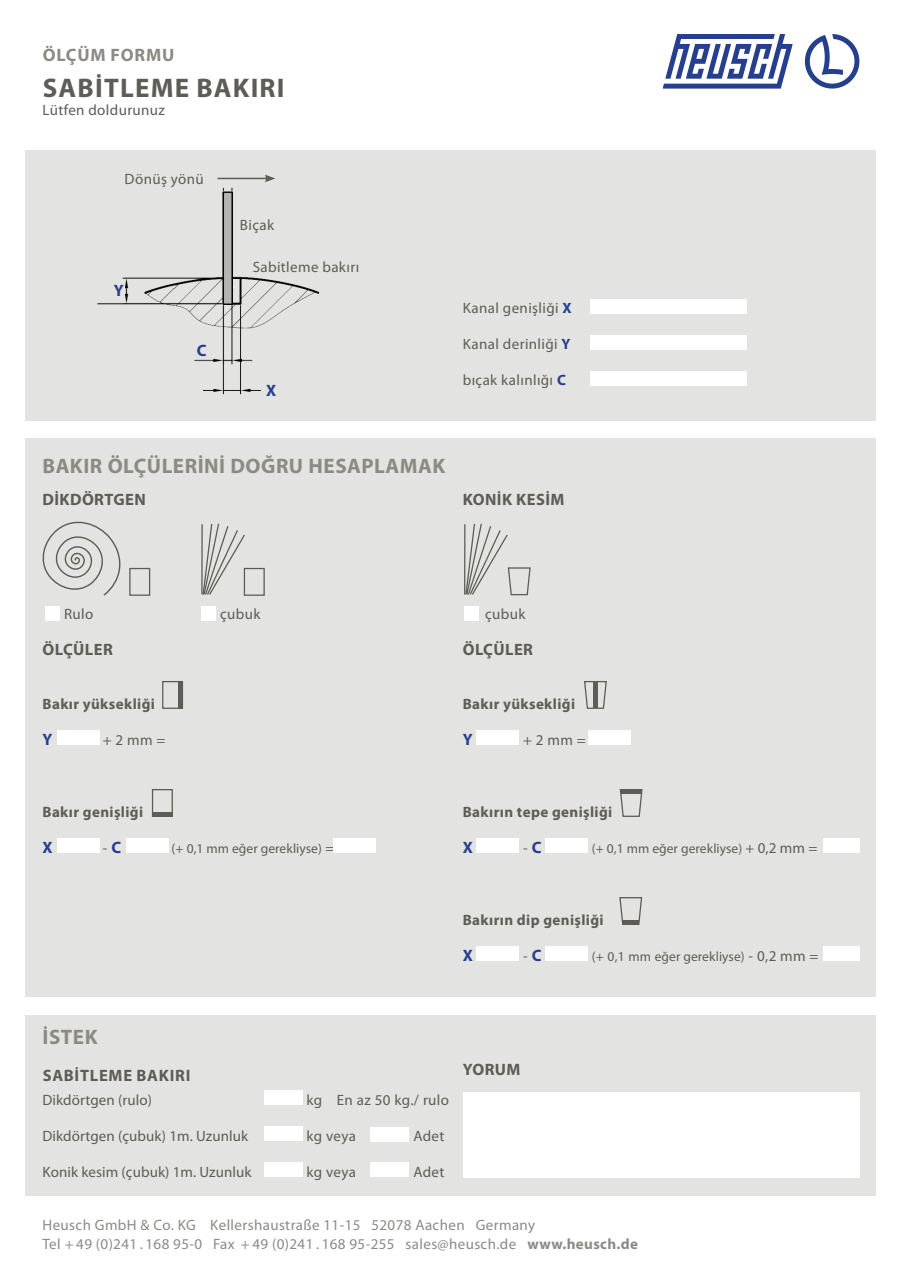
<style>
.page{position:relative;width:902px;height:1272px;background:#fff}
.page>*{position:absolute;margin:0;border:0;box-sizing:border-box;transform-origin:0 0}
.t1{font:700 27px "Myriad Pro";letter-spacing:.045em;color:#5d5c57}
.t2{font:700 21px "Myriad Pro";letter-spacing:.025em;color:#8b8a84}
.t3{font:700 18px "Myriad Pro";letter-spacing:.045em;color:#8b8a84}
.t4{font:700 16.5px "Myriad Pro";letter-spacing:.025em;color:#5d5c57}
.t5{font:700 16.5px "Myriad Pro";letter-spacing:.045em;color:#5d5c57}
.t6{font:700 16.5px "Myriad Pro";color:#253f8e}
.t7{font:15px "Myriad Pro";letter-spacing:.025em;color:#5d5c57}
.t8{font:15px/19.5px "Myriad Pro";letter-spacing:.025em;color:#8b8a84}
.t9{font:700 15px "Myriad Pro";letter-spacing:.025em;color:#5d5c57}
.t10{font:15px "Myriad Pro";letter-spacing:.005em;color:#5d5c57}
.t11{font:13.5px "Myriad Pro";letter-spacing:.005em;color:#5d5c57}
.s1{font-weight:700;color:#253f8e}
.s2{font-weight:700;font-size:16.5px;color:#253f8e}
.s3{font-size:15px}
.s4{font-weight:700}
</style>
<div class="page">
<div style="left:26px;top:1015px;width:850px;height:180px;background:#e3e3e2"></div>
<div style="left:26px;top:439px;width:849px;height:558px;background:#e3e3e2"></div>
<div style="left:26px;top:151px;width:849px;height:270px;background:#e3e3e2"></div>
<svg style="left:662px;top:34px;width:130px;height:55px"></svg>
<svg style="left:804px;top:34px;width:55px;height:55px"></svg>
<div style="left:590px;top:299px;width:156px;height:15px;background:#fff"></div>
<div style="left:590px;top:335px;width:156px;height:15px;background:#fff"></div>
<div style="left:590px;top:371px;width:156px;height:15px;background:#fff"></div>
<div style="left:463px;top:1091px;width:396px;height:86px;background:#fff"></div>
<div style="left:264px;top:1090px;width:38px;height:15px;background:#fff"></div>
<div style="left:264px;top:1126px;width:38px;height:15px;background:#fff"></div>
<div style="left:264px;top:1162px;width:38px;height:15px;background:#fff"></div>
<div style="left:57px;top:730px;width:43px;height:15px;background:#fff"></div>
<div style="left:57px;top:838px;width:43px;height:15px;background:#fff"></div>
<div style="left:126px;top:838px;width:42px;height:15px;background:#fff"></div>
<div style="left:333px;top:838px;width:42px;height:15px;background:#fff"></div>
<div style="left:45px;top:605px;width:15px;height:15px;background:#fff"></div>
<div style="left:201px;top:605px;width:15px;height:15px;background:#fff"></div>
<div style="left:464px;top:605px;width:15px;height:15px;background:#fff"></div>
<div style="left:476px;top:730px;width:43px;height:15px;background:#fff"></div>
<div style="left:476px;top:838px;width:43px;height:15px;background:#fff"></div>
<div style="left:476px;top:946px;width:43px;height:15px;background:#fff"></div>
<div style="left:545px;top:838px;width:43px;height:15px;background:#fff"></div>
<div style="left:545px;top:946px;width:43px;height:15px;background:#fff"></div>
<div style="left:823px;top:838px;width:36px;height:15px;background:#fff"></div>
<div style="left:823px;top:946px;width:36px;height:15px;background:#fff"></div>
<div style="left:588px;top:730px;width:42px;height:15px;background:#fff"></div>
<svg style="left:42px;top:521px;width:79px;height:75px"></svg>
<div style="left:129px;top:568px;width:21px;height:27px;border:1px solid #5d5c57"></div>
<div style="left:244px;top:568px;width:21px;height:27px;border:1px solid #5d5c57"></div>
<div style="left:162px;top:681px;width:21px;height:28px;border:1px solid #5d5c57"></div>
<div style="left:152px;top:789px;width:21px;height:28px;border:1px solid #5d5c57"></div>
<svg style="left:584px;top:681px;width:23px;height:28px"></svg>
<svg style="left:619px;top:789px;width:24px;height:28px"></svg>
<svg style="left:619px;top:897px;width:24px;height:28px"></svg>
<svg style="left:464px;top:523px;width:67px;height:73px"></svg>
<hr style="left:201px;top:524px;width:2px;height:70px;background:#5d5c57">
<svg style="left:202px;top:523px;width:44px;height:73px"></svg>
<hr style="left:179px;top:681px;width:4px;height:28px;background:#5d5c57">
<hr style="left:593px;top:681px;width:4px;height:27px;background:#5d5c57">
<div style="left:152px;top:812px;width:21px;height:5px;background:#5d5c57"></div>
<hr style="left:622px;top:920px;width:16px;height:4px;background:#5d5c57">
<hr style="left:621px;top:789px;width:20px;height:4px;background:#5d5c57">
<img style="left:97px;top:188px;width:223px;height:207px">
<img style="left:224px;top:193px;width:8px;height:112px">
<hr style="left:217px;top:178px;width:50px;height:1px;background:#5d5c57">
<svg style="left:265px;top:175px;width:10px;height:7px"></svg>
<div style="left:91px;top:189px;width:131px;height:8px;background:#e3e3e2"></div>
<div style="left:370px;top:1162px;width:38px;height:15px;background:#fff"></div>
<div style="left:370px;top:1126px;width:38px;height:15px;background:#fff"></div>
<p class="t3" style="left:43px;top:43px;width:133px">ÖLÇÜM FORMU</p>
<h1 class="t1" style="left:43px;top:70px;width:243px">SABİTLEME BAKIRI</h1>
<p class="t7" style="left:43px;top:100px;width:124px">Lütfen doldurunuz</p>
<p class="t7" style="left:125px;top:170px;width:81px">Dönüş yönü</p>
<p class="t6" style="left:114px;top:280px;width:11px">Y</p>
<p class="t6" style="left:197px;top:340px;width:11px">C</p>
<p class="t7" style="left:240px;top:215px;width:36px">Biçak</p>
<p class="t7" style="left:253px;top:258px;width:108px">Sabitleme bakırı</p>
<p class="t6" style="left:266px;top:379px;width:12px">X</p>
<p class="t7" style="left:463px;top:298px;width:110px">Kanal genişliği <span class="s1">X</span></p>
<p class="t7" style="left:463px;top:334px;width:109px">Kanal derinliği <span class="s1">Y</span></p>
<p class="t7" style="left:463px;top:370px;width:105px">bıçak kalınlığı <span class="s1">C</span></p>
<h2 class="t2" style="left:43px;top:452px;width:404px">BAKIR ÖLÇÜLERİNİ DOĞRU HESAPLAMAK</h2>
<p class="t4" style="left:43px;top:489px;width:105px">DİKDÖRTGEN</p>
<p class="t4" style="left:463px;top:489px;width:103px">KONİK KESİM</p>
<p class="t7" style="left:64px;top:604px;width:31px">Rulo</p>
<p class="t7" style="left:220px;top:604px;width:42px">çubuk</p>
<p class="t7" style="left:485px;top:604px;width:42px">çubuk</p>
<p class="t4" style="left:43px;top:639px;width:72px">ÖLÇÜLER</p>
<p class="t9" style="left:43px;top:694px;width:114px">Bakır yüksekliği</p>
<p class="t6" style="left:43px;top:728px;width:11px">Y</p>
<p class="t7" style="left:103px;top:730px;width:64px">+ 2 mm =</p>
<p class="t9" style="left:43px;top:802px;width:102px">Bakır genişliği</p>
<p class="t6" style="left:43px;top:836px;width:12px">X</p>
<p class="t7" style="left:103px;top:838px;width:20px">- <span class="s2">C</span></p>
<p class="t11" style="left:171px;top:840px;width:164px">(+ 0,1 mm eğer gerekliyse) <span class="s3">=</span></p>
<p class="t4" style="left:463px;top:639px;width:72px">ÖLÇÜLER</p>
<p class="t9" style="left:463px;top:694px;width:114px">Bakır yüksekliği</p>
<p class="t6" style="left:463px;top:728px;width:11px">Y</p>
<p class="t7" style="left:523px;top:730px;width:64px">+ 2 mm =</p>
<p class="t9" style="left:463px;top:802px;width:151px">Bakırın tepe genişliği</p>
<p class="t6" style="left:463px;top:836px;width:12px">X</p>
<p class="t7" style="left:523px;top:838px;width:20px">- <span class="s2">C</span></p>
<p class="t11" style="left:591px;top:840px;width:227px">(+ 0,1 mm eğer gerekliyse) <span class="s3">+ 0,2 mm =</span></p>
<p class="t9" style="left:463px;top:910px;width:142px">Bakırın dip genişliği</p>
<p class="t6" style="left:463px;top:944px;width:12px">X</p>
<p class="t7" style="left:523px;top:946px;width:20px">- <span class="s2">C</span></p>
<p class="t11" style="left:591px;top:948px;width:228px">(+ 0,1 mm eğer gerekliyse) <span class="s3">- 0,2 mm =</span></p>
<h2 class="t2" style="left:43px;top:1023px;width:57px">İSTEK</h2>
<p class="t5" style="left:43px;top:1064px;width:149px">SABİTLEME BAKIRI</p>
<p class="t10" style="left:43px;top:1090px;width:111px">Dikdörtgen (rulo)</p>
<p class="t10" style="left:43px;top:1126px;width:207px">Dikdörtgen (çubuk) 1m. Uzunluk</p>
<p class="t10" style="left:43px;top:1162px;width:210px">Konik kesim (çubuk) 1m. Uzunluk</p>
<p class="t7" style="left:306px;top:1090px;width:144px">kg En az 50 kg./ rulo</p>
<p class="t7" style="left:306px;top:1126px;width:51px">kg veya</p>
<p class="t7" style="left:413px;top:1126px;width:33px">Adet</p>
<p class="t7" style="left:306px;top:1162px;width:51px">kg veya</p>
<p class="t7" style="left:413px;top:1162px;width:33px">Adet</p>
<p class="t4" style="left:463px;top:1058px;width:59px">YORUM</p>
<p class="t8" style="left:43px;top:1214px;width:597px">Heusch GmbH &amp; Co. KG Kellershaustraße 11-15 52078 Aachen Germany<br>Tel + 49 (0)241 . 168 95-0 Fax + 49 (0)241 . 168 95-255 sales@heusch.de <span class="s4">www.heusch.de</span></p>
</div>
